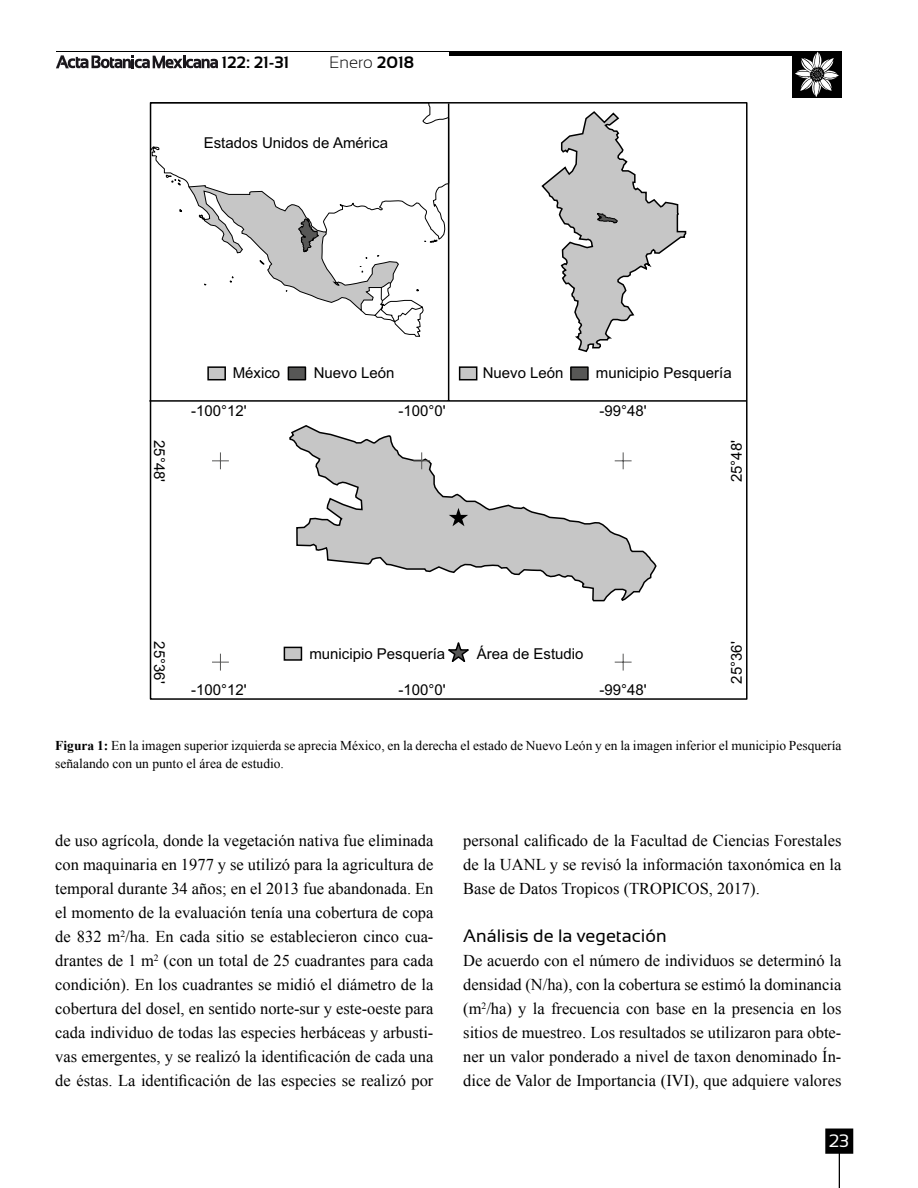
<style>
.page{position:relative;width:918px;height:1188px;background:#fff}
.page>*{position:absolute;margin:0;border:0;box-sizing:border-box;transform-origin:0 0}
.segundolvl{font:18px "Sansation";color:#000}
.t1{font:18px "Sansation";color:#fff}
.sinsangria{font:16.5px/24px "Times New Roman";color:#000;text-align:justify}
.t2{font:700 16.5px "Sansation";color:#000}
.t3{font:300 16.5px "Sansation";color:#000}
.t4{font:15px "Arial";color:#000}
.piefigura{font:13.5px/18px "Times New Roman";color:#000}
.s1{font-weight:700}
</style>
<div class="page">
<hr style="left:449px;top:51px;width:392px;height:4px;background:#000">
<hr style="left:56px;top:51px;width:785px;height:1px;background:#000">
<div style="left:792px;top:51px;width:49px;height:47px;background:#000"></div>
<svg style="left:795px;top:52px;width:44px;height:45px"></svg>
<svg style="left:825px;top:1129px;width:28px;height:59px"></svg>
<svg style="left:56px;top:55px;width:162px;height:13px"></svg>
<svg style="left:149px;top:102px;width:599px;height:598px"></svg>
<svg style="left:212px;top:452px;width:17px;height:17px"></svg>
<svg style="left:413px;top:452px;width:17px;height:17px"></svg>
<svg style="left:615px;top:452px;width:17px;height:17px"></svg>
<svg style="left:212px;top:654px;width:17px;height:17px"></svg>
<svg style="left:615px;top:654px;width:17px;height:17px"></svg>
<hr style="left:149px;top:400px;width:598px;height:2px;background:#000">
<hr style="left:448px;top:103px;width:1px;height:298px;background:#000">
<svg style="left:166px;top:174px;width:272px;height:138px"></svg>
<p class="t2" style="left:222px;top:53px;width:69px">122: 21-31</p>
<p class="t3" style="left:330px;top:53px;width:86px">Enero <span class="s1">2018</span></p>
<p class="t4" style="left:204px;top:133px;width:186px">Estados Unidos de América</p>
<p class="t4" style="left:233px;top:363px;width:49px">México</p>
<p class="t4" style="left:314px;top:363px;width:82px">Nuevo León</p>
<p class="t4" style="left:483px;top:363px;width:82px">Nuevo León</p>
<p class="t4" style="left:596px;top:363px;width:137px">municipio Pesquería</p>
<p class="t4" style="left:169px;top:440px;width:44px;rotate:90deg">25°48'</p>
<p class="t4" style="left:191px;top:401px;width:57px">-100°12'</p>
<p class="t4" style="left:398px;top:401px;width:49px">-100°0'</p>
<p class="t4" style="left:599px;top:401px;width:49px">-99°48'</p>
<p class="t4" style="left:169px;top:641px;width:44px;rotate:90deg">25°36'</p>
<p class="t4" style="left:309px;top:644px;width:137px">municipio Pesquería</p>
<p class="t4" style="left:477px;top:644px;width:108px">Área de Estudio</p>
<p class="t4" style="left:191px;top:680px;width:57px">-100°12'</p>
<p class="t4" style="left:398px;top:680px;width:49px">-100°0'</p>
<p class="t4" style="left:599px;top:680px;width:49px">-99°48'</p>
<p class="t4" style="left:727px;top:482px;width:44px;rotate:-90deg">25°48'</p>
<p class="t4" style="left:727px;top:684px;width:44px;rotate:-90deg">25°36'</p>
<p class="piefigura" style="left:55px;top:736px;width:788px"><span class="s1">Figura 1:</span> En la imagen superior izquierda se aprecia México, en la derecha el estado de Nuevo León y en la imagen inferior el municipio Pesquería señalando con un punto el área de estudio.</p>
<p class="sinsangria" style="left:55px;top:828px;width:380px">de uso agrícola, donde la vegetación nativa fue eliminada con maquinaria en 1977 y se utilizó para la agricultura de temporal durante 34 años; en el 2013 fue abandonada. En el momento de la evaluación tenía una cobertura de copa de 832 m<sup>2</sup>/ha. En cada sitio se establecieron cinco cua&shy;drantes de 1 m<sup>2</sup> (con un total de 25 cuadrantes para cada condición). En los cuadrantes se midió el diámetro de la cobertura del dosel, en sentido norte-sur y este-oeste para cada individuo de todas las especies herbáceas y arbusti&shy;vas emergentes, y se realizó la identificación de cada una de éstas. La identificación de las especies se realizó por</p>
<p class="sinsangria" style="left:463px;top:828px;width:380px">personal calificado de la Facultad de Ciencias Forestales de la UANL y se revisó la información taxonómica en la Base de Datos Tropicos (TROPICOS, 2017).</p>
<p class="segundolvl" style="left:463px;top:926px;width:205px">Análisis de la vegetación</p>
<p class="sinsangria" style="left:463px;top:948px;width:380px">De acuerdo con el número de individuos se determinó la densidad (N/ha), con la cobertura se estimó la dominancia (m<sup>2</sup>/ha) y la frecuencia con base en la presencia en los sitios de muestreo. Los resultados se utilizaron para obte&shy;ner un valor ponderado a nivel de taxon denominado Ín&shy;dice de Valor de Importancia (IVI), que adquiere valores</p>
<p class="t1" style="left:829px;top:1130px;width:22px">23</p>
</div>
